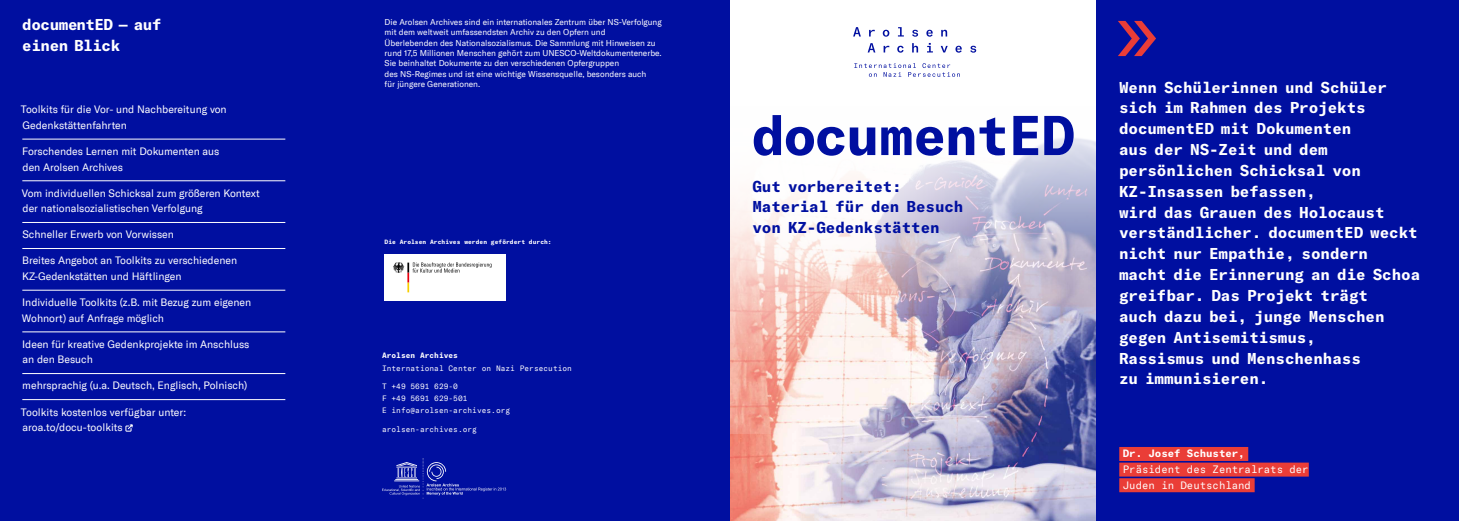
<style>
.page{position:relative;width:1459px;height:521px;background:#fff}
.page>*{position:absolute;margin:0;border:0;box-sizing:border-box;transform-origin:0 0}
.t1{font:700 55.12px "GT America Mono";letter-spacing:-.05em;color:#000fa0}
.t2{font:700 15.58px/20.8px "GT America Mono";letter-spacing:-.01em;color:#fff}
.t3{font:700 15.58px/20.8px "GT America Mono";letter-spacing:-.01em;color:#000fa0}
.t4{font:700 15.58px/20.8px "GT America Mono";letter-spacing:-.03em;color:#fff}
.t5{font:10.5px/15.7px "GT America";color:#fff}
.t6{font:10.5px/15.7px "GT America Mono";letter-spacing:-.01em;color:#fff}
.t7{font:700 10.5px "GT America Mono";letter-spacing:-.01em;color:#fff}
.t8{font:8.31px/10.4px "GT America";color:#fff}
.t9{font:7.7px/12.2px "GT America Mono";color:#fff}
.t10{font:700 7.7px "GT America Mono";color:#fff}
.t11{font:700 6.12px "GT America Mono";color:#fff}
</style>
<div class="page">
<img style="left:729px;top:434px;width:367px;height:87px">
<svg style="left:729px;top:53px;width:367px;height:381px"></svg>
<div style="left:1096px;top:0;width:362px;height:521px;background:#000fa0"></div>
<div style="left:0;top:0;width:729px;height:521px;background:#000fa0"></div>
<svg style="left:382px;top:458px;width:124px;height:40px"></svg>
<div style="left:384px;top:254px;width:122px;height:47px;background:#fff"></div>
<svg style="left:393px;top:262px;width:98px;height:30px"></svg>
<hr style="left:22px;top:139px;width:263px;height:1px;background:#fff">
<hr style="left:22px;top:180px;width:263px;height:1px;background:#fff">
<hr style="left:22px;top:222px;width:263px;height:1px;background:#fff">
<hr style="left:22px;top:248px;width:263px;height:1px;background:#fff">
<hr style="left:22px;top:290px;width:263px;height:1px;background:#fff">
<hr style="left:22px;top:331px;width:263px;height:1px;background:#fff">
<hr style="left:22px;top:373px;width:263px;height:1px;background:#fff">
<hr style="left:22px;top:399px;width:263px;height:1px;background:#fff">
<svg style="left:125px;top:424px;width:8px;height:8px"></svg>
<svg style="left:1118px;top:21px;width:38px;height:35px"></svg>
<svg style="left:853px;top:27px;width:123px;height:50px"></svg>
<div style="left:1119px;top:447px;width:129px;height:14px;background:#ea3d37"></div>
<div style="left:1119px;top:462px;width:189px;height:14px;background:#ea3d37"></div>
<div style="left:1119px;top:478px;width:135px;height:14px;background:#ea3d37"></div>
<h2 class="t4" style="left:22px;top:14px;width:141px">documentED — auf einen Blick</h2>
<p class="t5" style="left:21px;top:102px;width:207px">Toolkits für die Vor- und Nachbereitung von<br>Gedenkstättenfahrten</p>
<p class="t5" style="left:22px;top:143px;width:199px">Forschendes Lernen mit Dokumenten aus den Arolsen Archives</p>
<p class="t5" style="left:22px;top:185px;width:240px">Vom individuellen Schicksal zum größeren Kontext der nationalsozialistischen Verfolgung</p>
<p class="t5" style="left:22px;top:227px;width:153px">Schneller Erwerb von Vorwissen</p>
<p class="t5" style="left:22px;top:253px;width:216px">Breites Angebot an Toolkits zu verschiedenen<br>KZ-Gedenkstätten und Häftlingen</p>
<p class="t5" style="left:22px;top:295px;width:231px">Individuelle Toolkits (z.B. mit Bezug zum eigenen<br>Wohnort) auf Anfrage möglich</p>
<p class="t5" style="left:22px;top:336px;width:229px">Ideen für kreative Gedenkprojekte im Anschluss an den Besuch</p>
<p class="t5" style="left:22px;top:378px;width:227px">mehrsprachig (u.a. Deutsch, Englisch, Polnisch)</p>
<p class="t5" style="left:21px;top:404px;width:167px">Toolkits kostenlos verfügbar unter: aroa.to/docu-toolkits</p>
<p class="t8" style="left:384px;top:17px;width:279px">Die Arolsen Archives sind ein internationales Zentrum über NS-Verfolgung mit dem weltweit umfassendsten Archiv zu den Opfern und<br>Überlebenden des Nationalsozialismus. Die Sammlung mit Hinweisen zu rund 17,5 Millionen Menschen gehört zum UNESCO-Weltdokumentenerbe.<br>Sie beinhaltet Dokumente zu den verschiedenen Opfergruppen<br>des NS-Regimes und ist eine wichtige Wissensquelle, besonders auch<br>für jüngere Generationen.</p>
<p class="t11" style="left:384px;top:238px;width:169px">Die Arolsen Archives werden gefördert durch:</p>
<p class="t10" style="left:382px;top:351px;width:77px">Arolsen Archives</p>
<p class="t9" style="left:382px;top:362px;width:191px">International Center on Nazi Persecution</p>
<p class="t9" style="left:382px;top:380px;width:130px">T +49 5691 629-0<br>F +49 5691 629-501<br>e info@arolsen-archives.org</p>
<p class="t9" style="left:382px;top:423px;width:96px">arolsen-archives.org</p>
<h1 class="t1" style="left:751px;top:103px;width:325px">documentED</h1>
<h2 class="t3" style="left:752px;top:176px;width:213px">Gut vorbereitet:<br>Material für den Besuch von KZ-Gedenkstätten</h2>
<p class="t2" style="left:1119px;top:77px;width:303px">Wenn Schülerinnen und Schüler sich im Rahmen des Projekts documentED mit Dokumenten<br>aus der NS-Zeit und dem persönlichen Schicksal von<br>KZ-Insassen befassen,<br>wird das Grauen des Holocaust verständlicher. documentED weckt nicht nur Empathie, sondern<br>macht die Erinnerung an die Schoa greifbar. Das Projekt trägt<br>auch dazu bei, junge Menschen gegen Antisemitismus,<br>Rassismus und Menschenhass<br>zu immunisieren.</p>
<p class="t7" style="left:1122px;top:447px;width:123px">Dr. Josef Schuster,</p>
<p class="t6" style="left:1122px;top:461px;width:187px">Präsident des Zentralrats der<br>Juden in Deutschland</p>
</div>
